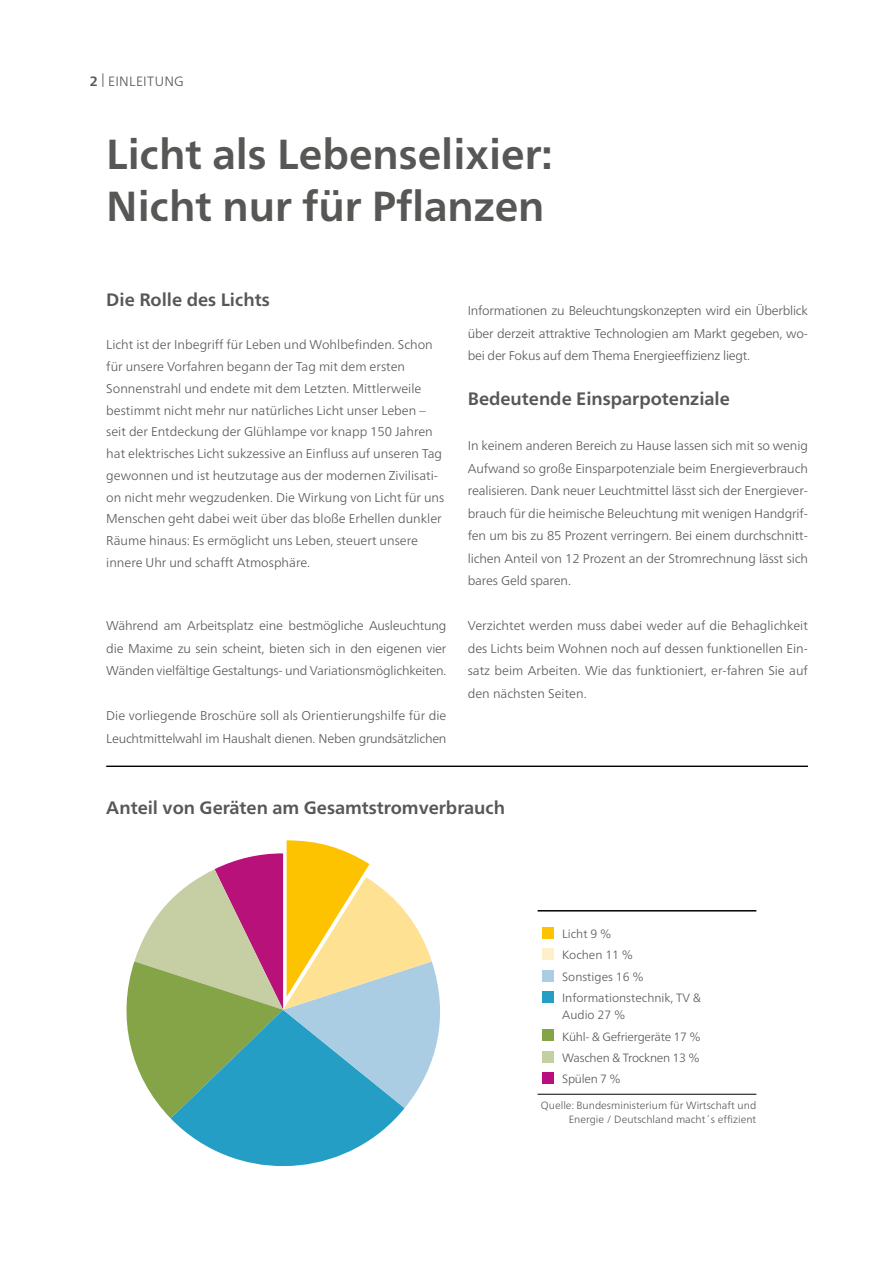
<style>
.page{position:relative;width:893px;height:1263px;background:#fff}
.page>*{position:absolute;margin:0;border:0;box-sizing:border-box;transform-origin:0 0}
.t1{font:700 42px/52.5px "Frutiger Neue LT Pro";color:#575756}
.t2{font:700 18px "Frutiger Neue LT Pro";color:#575756}
.t3{font:300 13.5px "Frutiger Neue LT Pro";letter-spacing:.02em;color:#575756}
.t4{font:300 12.75px/22.5px "Frutiger Neue LT Pro";color:#575756;text-align:justify}
.t5{font:300 12.75px/22.5px "Frutiger Neue LT Pro";letter-spacing:-.02em;color:#575756}
.t6{font:300 12px/21.5px "Frutiger Neue LT Pro";letter-spacing:-.02em;color:#575756}
.t7{font:300 12px/21.5px "Frutiger Neue LT Pro";color:#575756}
.t8{font:300 10.5px/13.5px "Frutiger Neue LT Pro";color:#575756;text-align:right}
.s1{font-weight:700}
</style>
<div class="page">
<svg style="left:126px;top:840px;width:314px;height:326px"></svg>
<hr style="left:538px;top:910px;width:218px;height:1px;background:#000">
<div style="left:542px;top:927px;width:12px;height:12px;background:#fdc300"></div>
<div style="left:542px;top:948px;width:12px;height:12px;background:#ffefca"></div>
<div style="left:542px;top:970px;width:12px;height:12px;background:#abcde3"></div>
<div style="left:542px;top:991px;width:12px;height:12px;background:#259ec5"></div>
<div style="left:542px;top:1029px;width:12px;height:12px;background:#85a448"></div>
<div style="left:542px;top:1072px;width:12px;height:12px;background:#b80e80"></div>
<div style="left:542px;top:1051px;width:12px;height:12px;background:#c4cfa2"></div>
<hr style="left:538px;top:1094px;width:218px;height:1px;background:#000">
<hr style="left:106px;top:766px;width:702px;height:1px;background:#000">
<p class="t3" style="left:90px;top:73px;width:96px"><span class="s1">2</span> | EINLEITUNG</p>
<h1 class="t1" style="left:106px;top:127px;width:448px">Licht als Lebenselixier:<br>Nicht nur für Pflanzen</h1>
<h2 class="t2" style="left:106px;top:289px;width:165px">Die Rolle des Lichts</h2>
<p class="t4" style="left:106px;top:334px;width:339px;line-height:21.8px;text-align:left">Licht ist der Inbegriff für Leben und Wohlbefinden. Schon für unsere Vorfahren begann der Tag mit dem ersten Sonnenstrahl und endete mit dem Letzten. Mittlerweile bestimmt nicht mehr nur natürliches Licht unser Leben – seit der Entdeckung der Glühlampe vor knapp 150 Jahren hat elektrisches Licht sukzessive an Einfluss auf unseren Tag gewonnen und ist heutzutage aus der modernen Zivilisati&shy;on nicht mehr wegzudenken. Die Wirkung von Licht für uns Menschen geht dabei weit über das bloße Erhellen dunkler Räume hinaus: Es ermöglicht uns Leben, steuert unsere innere Uhr und schafft Atmosphäre.</p>
<p class="t4" style="left:106px;top:614px;width:342px">Während am Arbeitsplatz eine bestmögliche Ausleuchtung die Maxime zu sein scheint, bieten sich in den eigenen vier Wänden vielfältige Gestaltungs- und Variationsmöglichkeiten.</p>
<p class="t5" style="left:106px;top:704px;width:342px">Die vorliegende Broschüre soll als Orientierungshilfe für die<br>Leuchtmittelwahl im Haushalt dienen. Neben grundsätzlichen</p>
<p class="t4" style="left:468px;top:299px;width:342px">Informationen zu Beleuchtungskonzepten wird ein Überblick über derzeit attraktive Technologien am Markt gegeben, wo&shy;bei der Fokus auf dem Thema Energieeffizienz liegt.</p>
<h2 class="t2" style="left:468px;top:388px;width:264px">Bedeutende Einsparpotenziale</h2>
<p class="t4" style="left:468px;top:434px;width:342px">In keinem anderen Bereich zu Hause lassen sich mit so wenig Aufwand so große Einsparpotenziale beim Energieverbrauch realisieren. Dank neuer Leuchtmittel lässt sich der Energiever&shy;brauch für die heimische Beleuchtung mit wenigen Handgrif&shy;fen um bis zu 85 Prozent verringern. Bei einem durchschnitt&shy;lichen Anteil von 12 Prozent an der Stromrechnung lässt sich bares Geld sparen.</p>
<p class="t4" style="left:468px;top:614px;width:342px">Verzichtet werden muss dabei weder auf die Behaglichkeit des Lichts beim Wohnen noch auf dessen funktionellen Ein&shy;satz beim Arbeiten. Wie das funktioniert, er-fahren Sie auf den nächsten Seiten.</p>
<h2 class="t2" style="left:106px;top:796px;width:400px">Anteil von Geräten am Gesamtstromverbrauch</h2>
<p class="t7" style="left:562px;top:923px;width:141px">Licht 9 %<br>Kochen 11 %<br>Sonstiges 16 %<br>Informationstechnik, TV &amp;</p>
<p class="t6" style="left:562px;top:1004px;width:140px">Audio 27 %<br>Kühl- &amp; Gefriergeräte 17 %<br>Waschen &amp; Trocknen 13 %<br>Spülen 7 %</p>
<p class="t8" style="left:541px;top:1098px;width:217px">Quelle: Bundesministerium für Wirtschaft und<br>Energie / Deutschland macht´s effizient</p>
</div>
